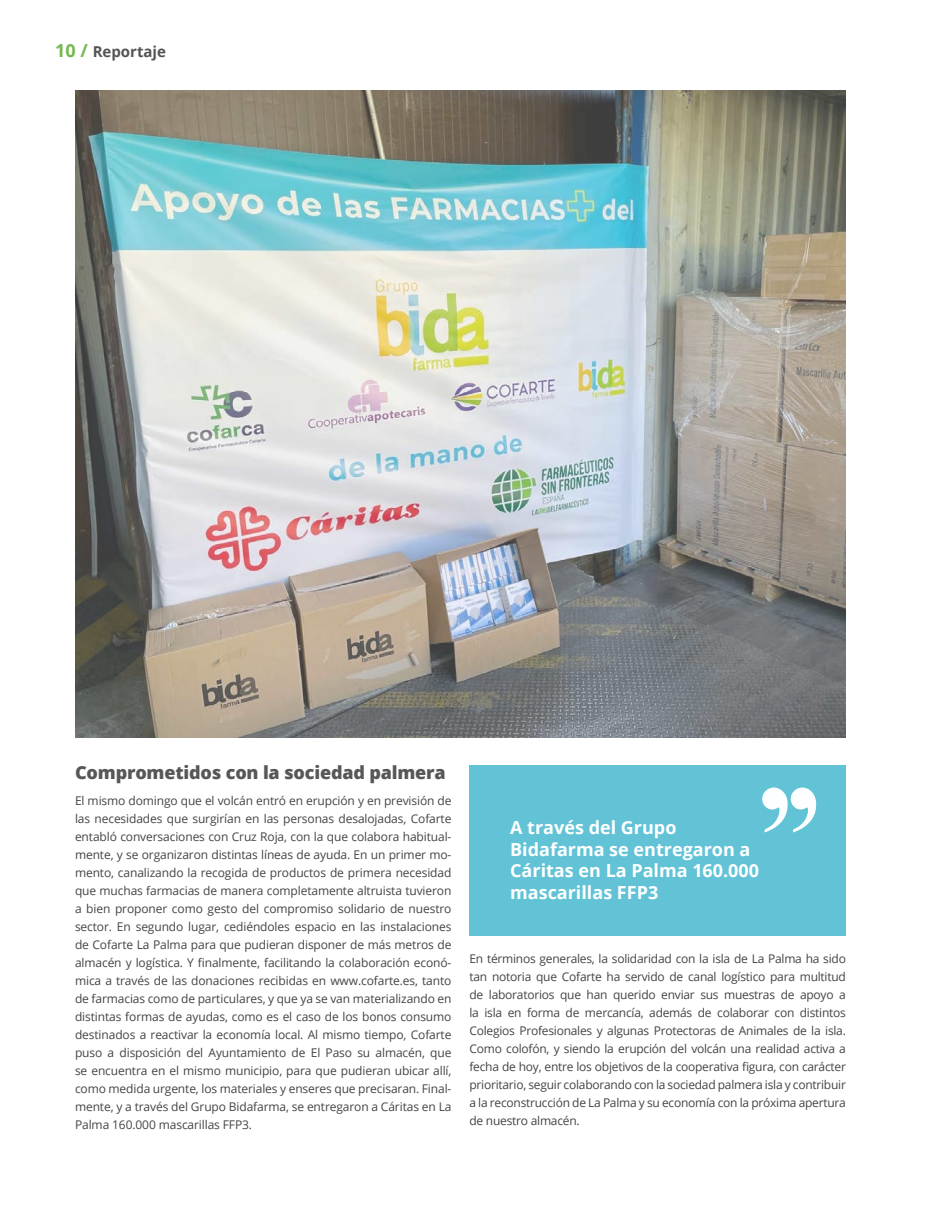
<style>
.page{position:relative;width:936px;height:1212px;background:#fff}
.page>*{position:absolute;margin:0;border:0;box-sizing:border-box;transform-origin:0 0}
.t1{font:700 18px/21.6px "Open Sans";color:#fff}
.t2{font:800 18px "Open Sans";letter-spacing:-.01em;color:#575756}
.t3{font:700 15px "Open Sans";color:#555454}
.t4{font:12px/18px "Open Sans";letter-spacing:-.015em;color:#454444;text-align:justify}
.s1{font-size:18px;color:#75b94e}
</style>
<div class="page">
<div style="left:469px;top:765px;width:376px;height:171px;background:#62c3d6"></div>
<svg style="left:762px;top:787px;width:54px;height:45px"></svg>
<img style="left:75px;top:90px;width:770px;height:648px">
<p class="t3" style="left:55px;top:41px;width:112px"><span class="s1">10 /</span> Reportaje</p>
<h1 class="t2" style="left:75px;top:759px;width:372px">Comprometidos con la sociedad palmera</h1>
<p class="t4" style="left:75px;top:792px;width:378px">El mismo domingo que el volcán entró en erupción y en previsión de las necesidades que surgirían en las personas desalojadas, Cofarte entabló conversaciones con Cruz Roja, con la que colabora habitual&shy;mente, y se organizaron distintas líneas de ayuda. En un primer mo&shy;mento, canalizando la recogida de productos de primera necesidad que muchas farmacias de manera completamente altruista tuvieron a bien proponer como gesto del compromiso solidario de nuestro sector. En segundo lugar, cediéndoles espacio en las instalaciones de Cofarte La Palma para que pudieran disponer de más metros de almacén y logística. Y finalmente, facilitando la colaboración econó&shy;mica a través de las donaciones recibidas en www.cofarte.es, tanto de farmacias como de particulares, y que ya se van materializando en distintas formas de ayudas, como es el caso de los bonos consumo destinados a reactivar la economía local. Al mismo tiempo, Cofarte puso a disposición del Ayuntamiento de El Paso su almacén, que se encuentra en el mismo municipio, para que pudieran ubicar allí, como medida urgente, los materiales y enseres que precisaran. Final&shy;mente, y a través del Grupo Bidafarma, se entregaron a Cáritas en La Palma 160.000 mascarillas FFP3.</p>
<h1 class="t1" style="left:510px;top:816px;width:250px">A través del Grupo<br>Bidafarma se entregaron a<br>Cáritas en La Palma 160.000 mascarillas FFP3</h1>
<p class="t4" style="left:469px;top:949px;width:378px">En términos generales, la solidaridad con la isla de La Palma ha sido tan notoria que Cofarte ha servido de canal logístico para multitud de laboratorios que han querido enviar sus muestras de apoyo a la isla en forma de mercancía, además de colaborar con distintos Colegios Profesionales y algunas Protectoras de Animales de la isla.<br>Como colofón, y siendo la erupción del volcán una realidad activa a fecha de hoy, entre los objetivos de la cooperativa figura, con carácter prioritario, seguir colaborando con la sociedad palmera isla y contribuir a la reconstrucción de La Palma y su economía con la próxima apertura de nuestro almacén.</p>
</div>
